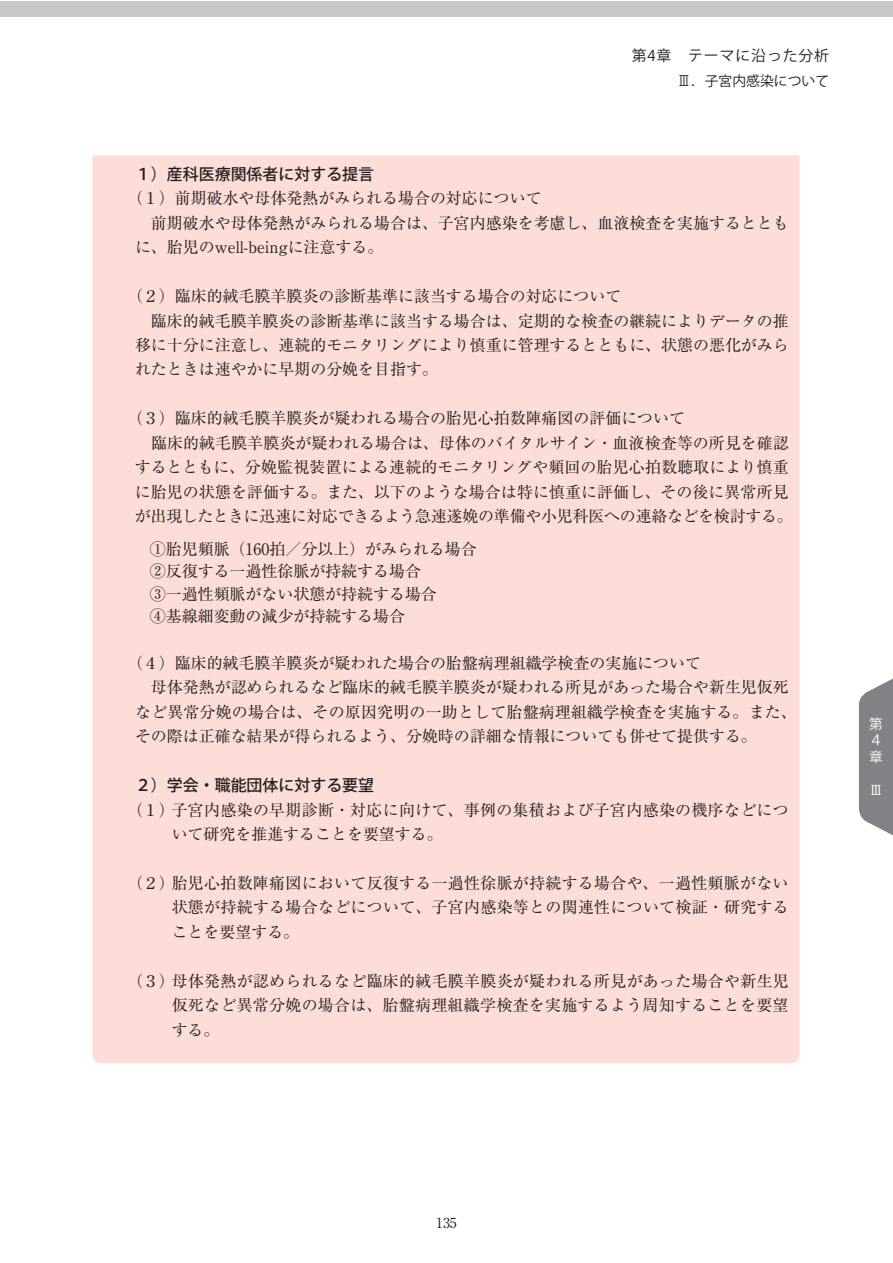
<style>
.page{position:relative;width:893px;height:1263px;background:#fff}
.page>*{position:absolute;margin:0;border:0;box-sizing:border-box;transform-origin:0 0}
.t1{font:15.9px/24.5px "Ryumin Pro Regular 90 msp RKSJ H";color:#231f20}
.t2{font:15.9px/24.5px "Ryumin Pro Regular 90 msp RKSJ H";letter-spacing:.02em;color:#231f20}
.t3{font:15.9px "Koz Go Pro Medium 90 msp RKSJ H";color:#231f20}
.t4{font:14.85px "Koz Go Pro Regular 90 msp RKSJ V";letter-spacing:.06em;color:#231f20}
.t5{font:13.8px "Koz Go Pro Regular 90 msp RKSJ V";color:#231f20}
.t6{font:13.8px "Ryumin Pro Regular 90 msp RKSJ H";color:#231f20}
.t7{font:13.8px/16.6px "Koz Go Pro Regular 90 msp RKSJ V";color:#fff;text-align:justify}
.t8{font:13.8px "Gothic BBB Pro Medium 90 msp RKSJ V";color:#fff}
.s1{font-family:"Shin Go Pro Light 90 msp RKSJ H"}
</style>
<div class="page">
<div style="left:92px;top:155px;width:707px;height:908px;background:#fdddd7"></div>
<svg style="left:859px;top:679px;width:33px;height:156px"></svg>
<div style="left:0;top:1px;width:892px;height:16px;background:#c6c8ca"></div>
<p class="t4" style="left:632px;top:46px;width:199px">第4章　テーマに沿った分析</p>
<p class="t5" style="left:677px;top:72px;width:154px"><span class="s1">Ⅲ</span>．子宮内感染について</p>
<p class="t3" style="left:135px;top:164px;width:241px">１）産科医療関係者に対する提言</p>
<p class="t1" style="left:135px;top:185px;width:655px;text-indent:-8px">（１）前期破水や母体発熱がみられる場合の対応について<br>　前期破水や母体発熱がみられる場合は、子宮内感染を考慮し、血液検査を実施するとともに、胎児のwell-beingに注意する。</p>
<p class="t1" style="left:135px;top:283px;width:655px;text-indent:-8px">（２）臨床的絨毛膜羊膜炎の診断基準に該当する場合の対応について<br>　臨床的絨毛膜羊膜炎の診断基準に該当する場合は、定期的な検査の継続によりデータの推移に十分に注意し、連続的モニタリングにより慎重に管理するとともに、状態の悪化がみられたときは速やかに早期の分娩を目指す。</p>
<p class="t1" style="left:135px;top:405px;width:659px;text-indent:-8px">（３）臨床的絨毛膜羊膜炎が疑われる場合の胎児心拍数陣痛図の評価について<br>　臨床的絨毛膜羊膜炎が疑われる場合は、母体のバイタルサイン・血液検査等の所見を確認するとともに、分娩監視装置による連続的モニタリングや頻回の胎児心拍数聴取により慎重に胎児の状態を評価する。また、以下のような場合は特に慎重に評価し、その後に異常所見が出現したときに迅速に対応できるよう急速遂娩の準備や小児科医への連絡などを検討する。</p>
<p class="t1" style="left:150px;top:537px;width:328px;line-height:22.4px">①胎児頻脈（160拍／分以上）がみられる場合<br>②反復する一過性徐脈が持続する場合<br>③一過性頻脈がない状態が持続する場合<br>④基線細変動の減少が持続する場合</p>
<p class="t1" style="left:135px;top:650px;width:663px;text-indent:-8px">（４）臨床的絨毛膜羊膜炎が疑われた場合の胎盤病理組織学検査の実施について<br>　母体発熱が認められるなど臨床的絨毛膜羊膜炎が疑われる所見があった場合や新生児仮死など異常分娩の場合は、その原因究明の一助として胎盤病理組織学検査を実施する。また、その際は正確な結果が得られるよう、分娩時の詳細な情報についても併せて提供する。</p>
<p class="t3" style="left:135px;top:775px;width:241px">２）学会・職能団体に対する要望</p>
<p class="t2" style="left:172px;top:796px;width:619px;text-indent:-45px">（１）子宮内感染の早期診断・対応に向けて、事例の集積および子宮内感染の機序などについて研究を推進することを要望する。</p>
<p class="t1" style="left:172px;top:870px;width:619px;text-align:justify;text-indent:-45px">（２）胎児心拍数陣痛図において反復する一過性徐脈が持続する場合や、一過性頻脈がない状態が持続する場合などについて、子宮内感染等との関連性について検証・研究することを要望する。</p>
<p class="t1" style="left:172px;top:967px;width:619px;text-align:justify;text-indent:-45px">（３）母体発熱が認められるなど臨床的絨毛膜羊膜炎が疑われる所見があった場合や新生児仮死など異常分娩の場合は、胎盤病理組織学検査を実施するよう周知することを要望する。</p>
<p class="t7" style="left:869px;top:716px;width:15px">第４章</p>
<p class="t8" style="left:869px;top:779px;width:15px">Ⅲ</p>
<p class="t6" style="left:436px;top:1212px;width:22px">135</p>
</div>
